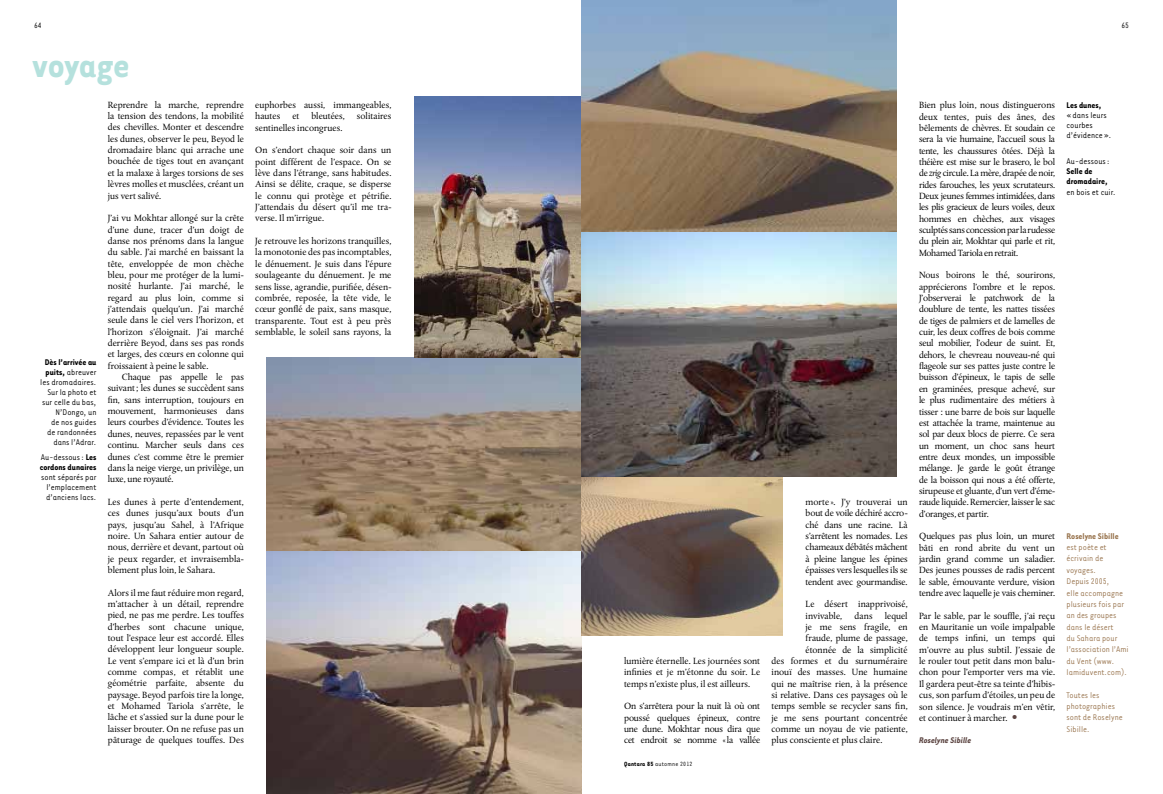
<style>
.page{position:relative;width:1163px;height:794px;background:#fff}
.page>*{position:absolute;margin:0;border:0;box-sizing:border-box;transform-origin:0 0}
.t1{font:700 40px "Tarzana Narrow";color:#b5e1dd}
.t2{font:9.5px/11.3px "Albertina";letter-spacing:-.005em;color:#000;text-align:justify}
.t3{font:9.5px/10px "Tarzana Narrow";color:#000}
.t4{font:9.5px/11.3px "Tarzana Narrow";color:#99754f}
.t5{font:700 9.5px/10px "Tarzana Narrow";color:#000}
.t6{font:italic 700 9.5px "Tarzana Narrow";color:#5d4643}
.t7{font:700 9.5px "Tarzana Narrow";color:#99754f}
.t8{font:9px "Tarzana Narrow";color:#000}
.t9{font:7px "Tarzana Narrow";letter-spacing:.03em;color:#000}
.s1{font-weight:700}
.s2{font-weight:400}
.s3{font-style:italic}
.s4{font-weight:700;font-size:15px;color:#5d4643}
</style>
<div class="page">
<img style="left:266px;top:357px;width:315px;height:437px">
<img style="left:414px;top:96px;width:167px;height:261px">
<img style="left:581px;top:476px;width:201px;height:159px">
<img style="left:581px;top:0;width:315px;height:476px">
<p class="t8" style="left:34px;top:20px;width:9px">64</p>
<h1 class="t1" style="left:33px;top:39px;width:99px">voyage</h1>
<p class="t2" style="left:108px;top:99px;width:138px">Reprendre la marche, reprendre la tension des tendons, la mobilité des chevilles. Monter et descendre les dunes, observer le peu, Beyod le dromadaire blanc qui arrache une bouchée de tiges tout en avançant et la malaxe à larges torsions de ses lèvres molles et musclées, créant un jus vert salivé.</p>
<p class="t2" style="left:108px;top:212px;width:138px">J’ai vu Mokhtar allongé sur la crête d’une dune, tracer d’un doigt de danse nos prénoms dans la langue du sable. J’ai marché en baissant la tête, enveloppée de mon chèche bleu, pour me protéger de la lumi&shy;nosité hurlante. J’ai marché, le regard au plus loin, comme si j’attendais quelqu’un. J’ai marché seule dans le ciel vers l’horizon, et l’horizon s’éloignait. J’ai marché derrière Beyod, dans ses pas ronds et larges, des cœurs en colonne qui froissaient à peine le sable.</p>
<p class="t2" style="left:108px;top:371px;width:138px;text-indent:14px">Chaque pas appelle le pas suivant; les dunes se succèdent sans fin, sans interruption, toujours en mouvement, harmonieuses dans leurs courbes d’évidence. Toutes les dunes, neuves, repassées par le vent continu. Marcher seuls dans ces dunes c’est comme être le premier dans la neige vierge, un privilège, un luxe, une royauté.</p>
<p class="t2" style="left:108px;top:496px;width:138px">Les dunes à perte d’entendement, ces dunes jusqu’aux bouts d’un pays, jusqu’au Sahel, à l’Afrique noire. Un Sahara entier autour de nous, derrière et devant, partout où je peux regarder, et invraisembla&shy;blement plus loin, le Sahara.</p>
<p class="t2" style="left:108px;top:587px;width:138px">Alors il me faut réduire mon regard, m’attacher à un détail, reprendre pied, ne pas me perdre. Les touffes d’herbes sont chacune unique, tout l’espace leur est accordé. Elles développent leur longueur souple.<br>Le vent s’empare ici et là d’un brin comme compas, et rétablit une géométrie parfaite, absente du paysage. Beyod parfois tire la longe, et Mohamed Tariola s’arrête, le lâche et s’assied sur la dune pour le laisser brouter. On ne refuse pas un pâturage de quelques touffes. Des</p>
<p class="t3" style="left:40px;top:356px;width:58px;text-align:right"><span class="s1">Dès l’arrivée au puits,</span> abreuver les dromadaires.<br>Sur la photo et sur celle du bas,<br>N’Dongo, un<br>de nos guides<br>de randonnées dans l’Adrar.</p>
<p class="t5" style="left:40px;top:452px;width:58px"><span class="s2">Au-dessous:</span> Les cordons dunaires</p>
<p class="t3" style="left:41px;top:472px;width:57px;text-align:center">sont séparés par l’emplacement d’anciens lacs.</p>
<p class="t2" style="left:255px;top:99px;width:138px">euphorbes aussi, immangeables, hautes</p>
<p class="t2" style="left:292px;top:111px;width:9px">et</p>
<p class="t2" style="left:311px;top:111px;width:35px">bleutées,</p>
<p class="t2" style="left:357px;top:111px;width:36px">solitaires</p>
<p class="t2" style="left:255px;top:122px;width:89px">sentinelles incongrues.</p>
<p class="t2" style="left:255px;top:145px;width:138px">On s’endort chaque soir dans un point différent de l’espace. On se lève dans l’étrange, sans habitudes.<br>Ainsi se délite, craque, se disperse le connu qui protège et pétrifie.<br>J’attendais du désert qu’il me tra&shy;verse. Il m’irrigue.</p>
<p class="t2" style="left:255px;top:235px;width:138px">Je retrouve les horizons tranquilles, la monotonie des pas incomptables, le dénuement. Je suis dans l’épure soulageante du dénuement. Je me sens lisse, agrandie, purifiée, désen&shy;combrée, reposée, la tête vide, le cœur gonflé de paix, sans masque, transparente. Tout est à peu près semblable, le soleil sans rayons, la</p>
<p class="t8" style="left:1121px;top:20px;width:9px">65</p>
<p class="t2" style="left:624px;top:655px;width:138px">lumière éternelle. Les journées sont infinies et je m’étonne du soir. Le temps n’existe plus, il est ailleurs.</p>
<p class="t2" style="left:624px;top:700px;width:138px">On s’arrêtera pour la nuit là où ont poussé quelques épineux, contre une dune. Mokhtar nous dira que cet endroit se nomme «la vallée</p>
<p class="t9" style="left:624px;top:759px;width:70px"><span class="s1">Qantara 85</span> automne 2012</p>
<p class="t2" style="left:805px;top:496px;width:104px">morte ». J’y trouverai un bout de voile déchiré accro&shy;ché dans une racine. Là s’arrêtent les nomades. Les chameaux débâtés mâchent à pleine langue les épines épaisses vers lesquelles ils se tendent avec gourmandise.</p>
<p class="t2" style="left:805px;top:598px;width:104px">Le désert inapprivoisé, invivable,</p>
<p class="t2" style="left:854px;top:610px;width:20px">dans</p>
<p class="t2" style="left:884px;top:610px;width:24px">lequel</p>
<p class="t2" style="left:805px;top:621px;width:104px">je me sens fragile, en</p>
<p class="t2" style="left:805px;top:632px;width:104px">fraude, plume de passage,</p>
<p class="t2" style="left:805px;top:644px;width:104px">étonnée de la simplicité</p>
<p class="t2" style="left:771px;top:655px;width:138px">des formes et du surnuméraire</p>
<p class="t2" style="left:771px;top:666px;width:138px">inouï des masses. Une humaine</p>
<p class="t2" style="left:771px;top:678px;width:138px">qui ne maîtrise rien, à la présence</p>
<p class="t2" style="left:771px;top:689px;width:138px">si relative. Dans ces paysages où le</p>
<p class="t2" style="left:771px;top:700px;width:138px">temps semble se recycler sans fin,</p>
<p class="t2" style="left:771px;top:712px;width:138px">je me sens pourtant concentrée</p>
<p class="t2" style="left:771px;top:723px;width:138px">comme un noyau de vie patiente,</p>
<p class="t2" style="left:771px;top:734px;width:112px">plus consciente et plus claire.</p>
<p class="t2" style="left:918px;top:99px;width:138px">Bien plus loin, nous distinguerons deux tentes, puis des ânes, des bêlements de chèvres. Et soudain ce sera la vie humaine, l’accueil sous la tente, les chaussures ôtées. Déjà la théière est mise sur le brasero, le bol de <span class="s3">zrig</span> circule. La mère, drapée de noir, rides farouches, les yeux scrutateurs.<br>Deux jeunes femmes intimidées, dans les plis gracieux de leurs voiles, deux hommes en chèches, aux visages sculptés sans concession par la rudesse du plein air, Mokhtar qui parle et rit, Mohamed Tariola en retrait.</p>
<p class="t2" style="left:918px;top:270px;width:138px">Nous boirons le thé, sourirons, apprécierons l’ombre et le repos.<br>J’observerai le patchwork de la doublure de tente, les nattes tissées de tiges de palmiers et de lamelles de cuir, les deux coffres de bois comme seul mobilier, l’odeur de suint. Et, dehors, le chevreau nouveau-né qui flageole sur ses pattes juste contre le buisson d’épineux, le tapis de selle en graminées, presque achevé, sur le plus rudimentaire des métiers à tisser : une barre de bois sur laquelle est attachée la trame, maintenue au sol par deux blocs de pierre. Ce sera un moment, un choc sans heurt entre deux mondes, un impossible mélange. Je garde le goût étrange de la boisson qui nous a été offerte, sirupeuse et gluante, d’un vert d’éme&shy;raude liquide. Remercier, laisser le sac d’oranges, et partir.</p>
<p class="t2" style="left:918px;top:530px;width:138px">Quelques pas plus loin, un muret bâti en rond abrite du vent un jardin grand comme un saladier.<br>Des jeunes pousses de radis percent le sable, émouvante verdure, vision tendre avec laquelle je vais cheminer.</p>
<p class="t2" style="left:918px;top:610px;width:138px">Par le sable, par le souffle, j’ai reçu en Mauritanie un voile impalpable de temps infini, un temps qui m’ouvre au plus subtil. J’essaie de le rouler tout petit dans mon balu&shy;chon pour l’emporter vers ma vie.<br>Il gardera peut-être sa teinte d’hibis&shy;cus, son parfum d’étoiles, un peu de son silence. Je voudrais m’en vêtir, et continuer à marcher. <span class="s4">•</span></p>
<p class="t6" style="left:918px;top:734px;width:54px">Roselyne Sibille</p>
<p class="t5" style="left:1066px;top:99px;width:36px">Les dunes,</p>
<p class="t3" style="left:1066px;top:109px;width:46px">«dans leurs courbes d’évidence».</p>
<p class="t3" style="left:1066px;top:156px;width:45px">Au-dessous:</p>
<p class="t5" style="left:1066px;top:166px;width:43px">Selle de dromadaire,</p>
<p class="t3" style="left:1066px;top:186px;width:51px">en bois et cuir.</p>
<p class="t7" style="left:1066px;top:530px;width:54px">Roselyne Sibille</p>
<p class="t4" style="left:1066px;top:541px;width:64px">est poète et écrivain de voyages.<br>Depuis 2005,<br>elle accompagne plusieurs fois par an des groupes dans le désert<br>du Sahara pour l’association l’Ami du Vent (www. lamiduvent.com).</p>
<p class="t4" style="left:1066px;top:688px;width:58px">Toutes les photographies sont de Roselyne<br>Sibille.</p>
</div>
